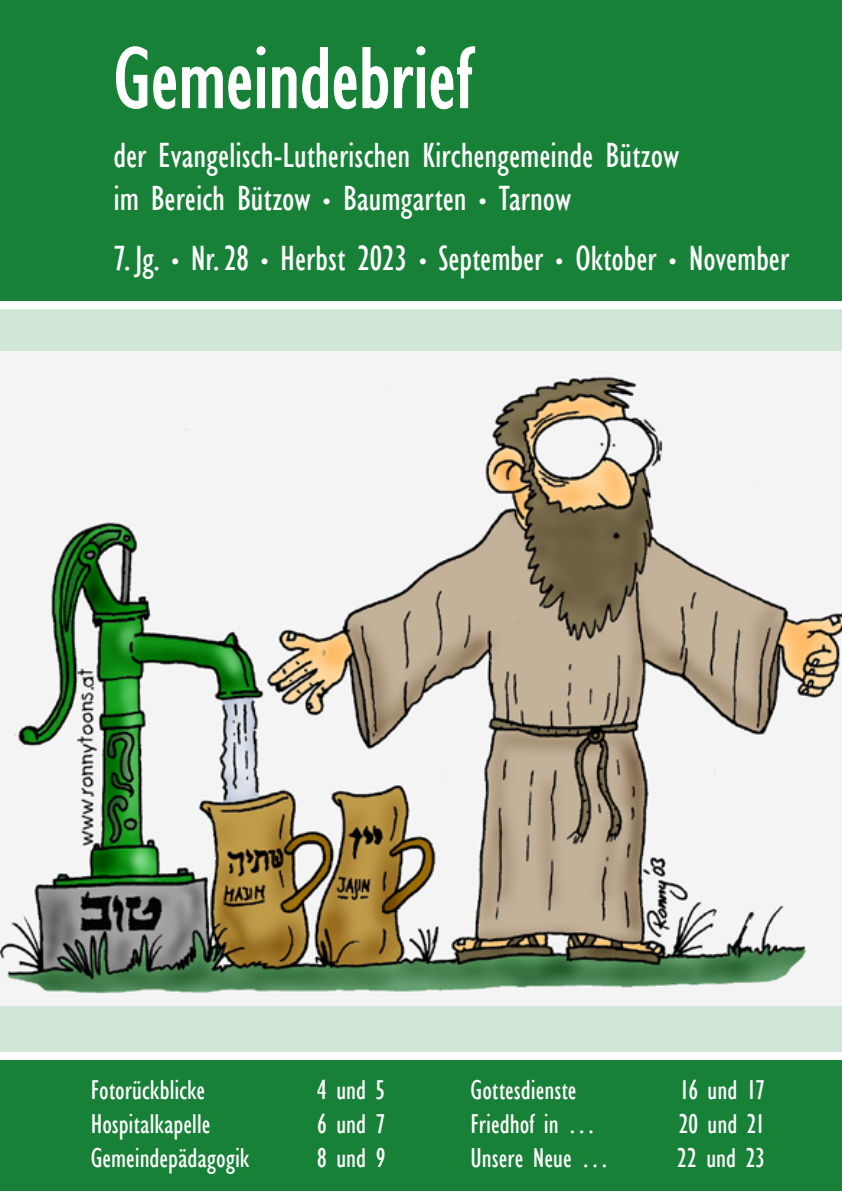
<style>
.page{position:relative;width:842px;height:1191px;background:#fff}
.page>*{position:absolute;margin:0;border:0;box-sizing:border-box;transform-origin:0 0}
.t1{font:condensed 90px "Gill Sans";letter-spacing:-.005em;color:#fff}
.t2{font:condensed 36px/43.2px "Gill Sans";color:#fff}
.t3{font:condensed 28px "Gill Sans";color:#fff}
.s1{font-size:24px}
</style>
<div class="page">
<div style="left:0;top:307px;width:842px;height:746px;background:#d1e6d7"></div>
<div style="left:0;top:1060px;width:842px;height:131px;background:#188138"></div>
<div style="left:0;top:0;width:842px;height:300px;background:#188138"></div>
<svg style="left:116px;top:46px;width:150px;height:64px"></svg>
<svg style="left:272px;top:46px;width:204px;height:64px"></svg>
<div style="left:0;top:1051px;width:842px;height:6px;background:#fff"></div>
<div style="left:0;top:303px;width:842px;height:6px;background:#fff"></div>
<img style="left:0;top:351px;width:842px;height:654px">
<h1 class="t1" style="left:113px;top:25px;width:361px">Gemeindebrief</h1>
<p class="t2" style="left:113px;top:133px;width:567px">der Evangelisch-Lutherischen Kirchengemeinde Bützow im Bereich Bützow <span class="s1">•</span> Baumgarten <span class="s1">•</span> Tarnow</p>
<p class="t2" style="left:113px;top:237px;width:677px">7. Jg. <span class="s1">•</span> Nr.28 <span class="s1">•</span> Herbst 2023 <span class="s1">•</span> September <span class="s1">•</span> Oktober <span class="s1">•</span> November</p>
<p class="t3" style="left:91px;top:1073px;width:116px">Fotorückblicke</p>
<p class="t3" style="left:317px;top:1073px;width:70px">4 und 5</p>
<p class="t3" style="left:471px;top:1073px;width:107px">Gottesdienste</p>
<p class="t3" style="left:679px;top:1073px;width:87px">16 und 17</p>
<p class="t3" style="left:91px;top:1107px;width:121px">Hospitalkapelle</p>
<p class="t3" style="left:317px;top:1107px;width:70px">6 und 7</p>
<p class="t3" style="left:471px;top:1107px;width:127px">Friedhof in …</p>
<p class="t3" style="left:678px;top:1107px;width:88px">20 und 21</p>
<p class="t3" style="left:91px;top:1141px;width:160px">Gemeindepädagogik</p>
<p class="t3" style="left:317px;top:1141px;width:70px">8 und 9</p>
<p class="t3" style="left:471px;top:1141px;width:140px">Unsere Neue …</p>
<p class="t3" style="left:677px;top:1141px;width:90px">22 und 23</p>
</div>
